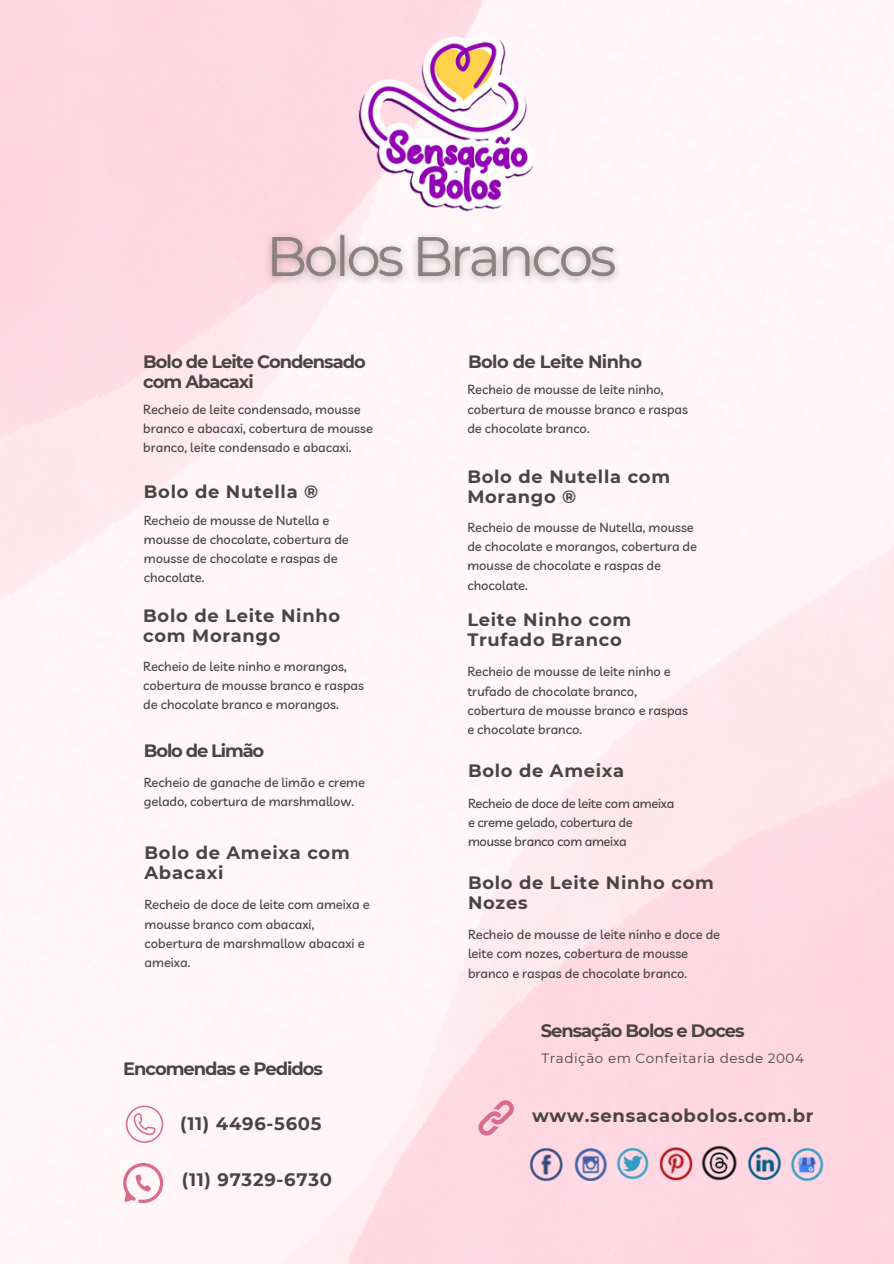
<style>
.page{position:relative;width:894px;height:1264px;background:#fff}
.page>*{position:absolute;margin:0;border:0;box-sizing:border-box;transform-origin:0 0}
.t1{font:700 18px "Montserrat";letter-spacing:.04em;color:#4b4444}
.t2{font:700 17.85px/20.2px "Montserrat";letter-spacing:.04em;color:#4b4444}
.t3{font:700 17.85px/20.2px "Montserrat";letter-spacing:-.055em;color:#4b4444}
.t4{font:700 17.85px "Montserrat";letter-spacing:-.03em;color:#4b4444}
.t5{font:700 17.85px "Montserrat";letter-spacing:-.065em;color:#4b4444}
.t6{font:13.5px "Montserrat";letter-spacing:.04em;color:#4b4444}
.t7{font:500 12.9px/19.2px "Livvic";color:#4b4444}
.t8{font:500 12.9px/19.2px "Livvic";letter-spacing:-.02em;color:#4b4444}
</style>
<div class="page">
<img style="left:0;top:0;width:893px;height:1263px">
<svg style="left:123px;top:1162px;width:40px;height:42px"></svg>
<svg style="left:126px;top:1105px;width:37px;height:37px"></svg>
<svg style="left:478px;top:1100px;width:35px;height:35px"></svg>
<img style="left:526px;top:1147px;width:40px;height:33px">
<img style="left:574px;top:1146px;width:34px;height:34px">
<img style="left:613px;top:1147px;width:38px;height:32px">
<img style="left:656px;top:1146px;width:40px;height:34px">
<img style="left:744px;top:1146px;width:39px;height:34px">
<img style="left:787px;top:1147px;width:39px;height:34px">
<img style="left:698px;top:1145px;width:42px;height:35px">
<img style="left:258px;top:222px;width:370px;height:70px">
<img style="left:357px;top:31px;width:179px;height:181px">
<h3 class="t3" style="left:143px;top:351px;width:224px">Bolo de Leite Condensado com Abacaxi</h3>
<h2 class="t7" style="left:143px;top:399px;width:231px">Recheio de leite condensado, mousse branco e abacaxi, cobertura de mousse branco, leite condensado e abacaxi.</h2>
<h3 class="t2" style="left:144px;top:481px;width:176px">Bolo de Nutella ®</h3>
<h2 class="t7" style="left:144px;top:510px;width:206px">Recheio de mousse de Nutella e mousse de chocolate, cobertura de mousse de chocolate e raspas de chocolate.</h2>
<h3 class="t2" style="left:143px;top:605px;width:198px">Bolo de Leite Ninho com Morango</h3>
<h2 class="t7" style="left:143px;top:656px;width:222px">Recheio de leite ninho e morangos, cobertura de mousse branco e raspas de chocolate branco e morangos.</h2>
<h3 class="t5" style="left:144px;top:739px;width:122px">Bolo de Limão</h3>
<h2 class="t7" style="left:144px;top:772px;width:222px">Recheio de ganache de limão e creme gelado, cobertura de marshmallow.</h2>
<p class="t2" style="left:144px;top:842px;width:207px">Bolo de Ameixa com<br>Abacaxi</p>
<h2 class="t7" style="left:144px;top:895px;width:226px">Recheio de doce de leite com ameixa e mousse branco com abacaxi, cobertura de marshmallow abacaxi e ameixa.</h2>
<p class="t3" style="left:123px;top:1058px;width:201px">Encomendas e Pedidos</p>
<p class="t1" style="left:180px;top:1112px;width:143px">(11) 4496-5605</p>
<p class="t1" style="left:182px;top:1168px;width:151px">(11) 97329-6730</p>
<h3 class="t4" style="left:468px;top:351px;width:175px">Bolo de Leite Ninho</h3>
<h2 class="t7" style="left:467px;top:380px;width:222px">Recheio de mousse de leite ninho, cobertura de mousse branco e raspas de chocolate branco.</h2>
<h3 class="t2" style="left:467px;top:466px;width:204px">Bolo de Nutella com<br>Morango ®</h3>
<h2 class="t7" style="left:467px;top:517px;width:231px">Recheio de mousse de Nutella, mousse de chocolate e morangos, cobertura de mousse de chocolate e raspas de chocolate.</h2>
<h3 class="t2" style="left:467px;top:609px;width:165px">Leite Ninho com<br>Trufado Branco</h3>
<h2 class="t7" style="left:467px;top:662px;width:222px">Recheio de mousse de leite ninho e trufado de chocolate branco, cobertura de mousse branco e raspas e chocolate branco.</h2>
<p class="t2" style="left:468px;top:760px;width:158px">Bolo de Ameixa</p>
<h2 class="t8" style="left:468px;top:793px;width:208px">Recheio de doce de leite com ameixa e creme gelado, cobertura de mousse branco com ameixa</h2>
<h2 class="t2" style="left:468px;top:872px;width:247px">Bolo de Leite Ninho com<br>Nozes</h2>
<h2 class="t7" style="left:468px;top:924px;width:253px">Recheio de mousse de leite ninho e doce de leite com nozes, cobertura de mousse branco e raspas de chocolate branco.</h2>
<h2 class="t3" style="left:540px;top:1020px;width:205px">Sensação Bolos e Doces</h2>
<p class="t6" style="left:541px;top:1050px;width:264px">Tradição em Confeitaria desde 2004</p>
<p class="t1" style="left:532px;top:1104px;width:283px">www.sensacaobolos.com.br</p>
</div>
